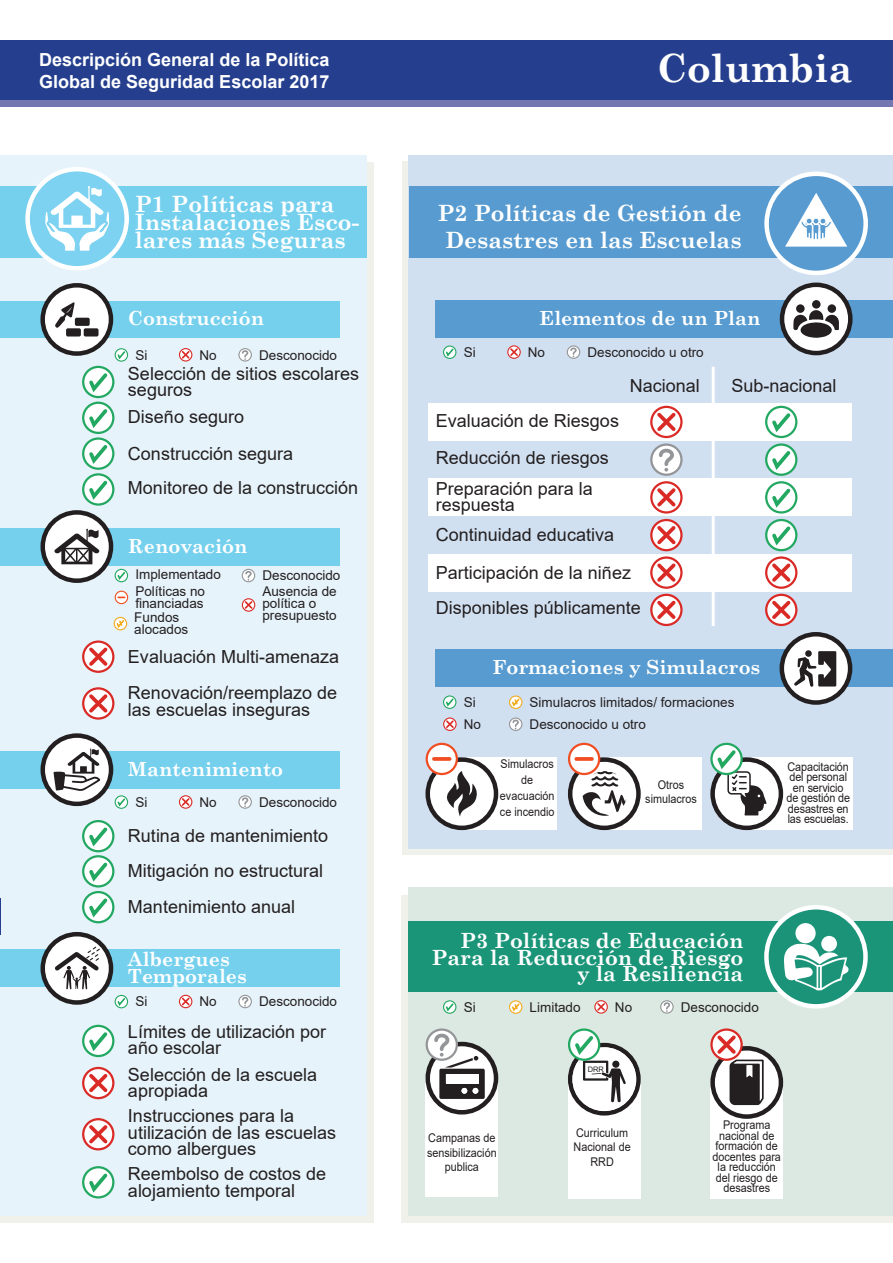
<style>
.page{position:relative;width:893px;height:1263px;background:#fff}
.page>*{position:absolute;margin:0;border:0;box-sizing:border-box;transform-origin:0 0}
.t1{font:700 39px "Century Schoolbook";color:#fff}
.t2{font:700 22.5px/18px "Century Schoolbook";color:#fff}
.t3{font:700 21px/16.5px "Century Schoolbook";color:#fff;text-align:right}
.t4{font:700 19.5px/16.5px "Century Schoolbook";color:#fff}
.t5{font:18px/16.5px "Arial";color:#231f20}
.t6{font:700 18px/21.6px "Arial";color:#fff}
.t7{font:13.5px/12px "Arial";color:#231f20}
.t8{font:12px/10.5px "Arial";color:#231f20;text-align:center;scale:.9 1}
.t9{font:7.5px "Arial";color:#231f20}
</style>
<div class="page">
<div style="left:0;top:47px;width:893px;height:59px;background:#7477b0"></div>
<svg style="left:402px;top:162px;width:491px;height:693px;background:#eceeec"></svg>
<div style="left:409px;top:155px;width:484px;height:693px;background:#d1e0f1"></div>
<div style="left:0;top:162px;width:373px;height:1060px;background:#f1f1ec"></div>
<svg style="left:402px;top:895px;width:491px;height:327px;background:#ebeee9"></svg>
<div style="left:0;top:155px;width:367px;height:1060px;background:#e6f3fa"></div>
<div style="left:0;top:186px;width:367px;height:71px;background:#75d0ee"></div>
<div style="left:409px;top:186px;width:483px;height:71px;background:#579bd0"></div>
<div style="left:409px;top:887px;width:484px;height:328px;background:#dce9e3"></div>
<hr style="left:712px;top:367px;width:3px;height:259px;background:#fff">
<div style="left:0;top:41px;width:893px;height:59px;background:#253f8e"></div>
<svg style="left:25px;top:167px;width:104px;height:104px"></svg>
<svg style="left:764px;top:172px;width:104px;height:103px"></svg>
<div style="left:409px;top:921px;width:484px;height:71px;background:#1a9578"></div>
<svg style="left:764px;top:905px;width:104px;height:103px"></svg>
<div style="left:795px;top:923px;width:21px;height:20px;background:#fff;border-radius:50%"></div>
<div style="left:821px;top:936px;width:16px;height:15px;background:#fff;border-radius:50%"></div>
<div style="left:0;top:301px;width:339px;height:37px;background:#75d0ee"></div>
<div style="left:0;top:751px;width:339px;height:37px;background:#75d0ee"></div>
<div style="left:604px;top:757px;width:97px;height:73px;background:#fff"></div>
<div style="left:747px;top:757px;width:105px;height:73px;background:#fff"></div>
<div style="left:462px;top:757px;width:94px;height:73px;background:#fff"></div>
<div style="left:568px;top:1079px;width:73px;height:120px;background:#fff"></div>
<div style="left:425px;top:1077px;width:73px;height:120px;background:#fff"></div>
<div style="left:710px;top:1079px;width:73px;height:119px;background:#fff"></div>
<svg style="left:179px;top:348px;width:13px;height:14px"></svg>
<svg style="left:238px;top:348px;width:14px;height:14px"></svg>
<svg style="left:40px;top:733px;width:88px;height:76px"></svg>
<svg style="left:179px;top:795px;width:13px;height:14px"></svg>
<svg style="left:238px;top:795px;width:14px;height:14px"></svg>
<svg style="left:179px;top:995px;width:13px;height:13px"></svg>
<svg style="left:238px;top:995px;width:14px;height:13px"></svg>
<div style="left:0;top:528px;width:339px;height:37px;background:#75d0ee"></div>
<div style="left:0;top:950px;width:339px;height:37px;background:#75d0ee"></div>
<svg style="left:40px;top:932px;width:88px;height:76px"></svg>
<div style="left:435px;top:300px;width:458px;height:38px;background:#579bd0"></div>
<svg style="left:780px;top:283px;width:72px;height:72px"></svg>
<div style="left:827px;top:304px;width:9px;height:9px;background:#231f20;border-radius:50%"></div>
<div style="left:812px;top:300px;width:9px;height:9px;background:#231f20;border-radius:50%"></div>
<div style="left:796px;top:304px;width:9px;height:9px;background:#231f20;border-radius:50%"></div>
<svg style="left:443px;top:345px;width:13px;height:14px"></svg>
<svg style="left:507px;top:345px;width:14px;height:14px"></svg>
<svg style="left:567px;top:345px;width:13px;height:14px"></svg>
<svg style="left:443px;top:695px;width:13px;height:14px"></svg>
<svg style="left:443px;top:717px;width:14px;height:14px"></svg>
<svg style="left:509px;top:717px;width:13px;height:14px"></svg>
<svg style="left:509px;top:695px;width:13px;height:14px"></svg>
<div style="left:435px;top:650px;width:458px;height:37px;background:#579bd0"></div>
<svg style="left:780px;top:632px;width:72px;height:73px"></svg>
<div style="left:428px;top:403px;width:424px;height:37px;background:#fff"></div>
<div style="left:428px;top:479px;width:424px;height:37px;background:#fff"></div>
<div style="left:428px;top:554px;width:424px;height:37px;background:#fff"></div>
<svg style="left:443px;top:1000px;width:13px;height:14px"></svg>
<svg style="left:594px;top:1000px;width:14px;height:14px"></svg>
<svg style="left:660px;top:1000px;width:14px;height:14px"></svg>
<svg style="left:509px;top:1000px;width:13px;height:14px"></svg>
<svg style="left:114px;top:617px;width:13px;height:13px"></svg>
<svg style="left:115px;top:591px;width:13px;height:13px"></svg>
<svg style="left:242px;top:598px;width:13px;height:14px"></svg>
<svg style="left:242px;top:569px;width:13px;height:13px"></svg>
<svg style="left:40px;top:283px;width:88px;height:300px"></svg>
<svg style="left:82px;top:640px;width:32px;height:33px"></svg>
<svg style="left:82px;top:687px;width:32px;height:33px"></svg>
<svg style="left:82px;top:820px;width:32px;height:103px"></svg>
<svg style="left:82px;top:1025px;width:32px;height:32px"></svg>
<svg style="left:82px;top:1067px;width:32px;height:32px"></svg>
<svg style="left:82px;top:1118px;width:32px;height:32px"></svg>
<svg style="left:82px;top:1166px;width:32px;height:32px"></svg>
<svg style="left:650px;top:406px;width:33px;height:220px"></svg>
<svg style="left:765px;top:406px;width:32px;height:220px"></svg>
<svg style="left:425px;top:743px;width:73px;height:87px"></svg>
<svg style="left:434px;top:757px;width:16px;height:4px"></svg>
<svg style="left:568px;top:743px;width:73px;height:87px"></svg>
<svg style="left:576px;top:757px;width:16px;height:4px"></svg>
<svg style="left:710px;top:743px;width:73px;height:87px"></svg>
<svg style="left:425px;top:1028px;width:73px;height:86px"></svg>
<svg style="left:710px;top:1028px;width:73px;height:91px"></svg>
<svg style="left:568px;top:1028px;width:73px;height:87px"></svg>
<p class="t6" style="left:39px;top:49px;width:292px">Descripción General de la Política<br>Global de Seguridad Escolar 2017</p>
<h1 class="t1" style="left:657px;top:37px;width:197px">Columbia</h1>
<p class="t2" style="left:135px;top:194px;width:226px">P1 Políticas para<br>Instalaciones Esco&shy;lares más Seguras</p>
<p class="t2" style="left:437px;top:198px;width:306px;line-height:27px;text-align:center">P2 Políticas de Gestión de<br>Desastres en las Escuelas</p>
<p class="t4" style="left:128px;top:309px;width:138px">Construcción</p>
<p class="t7" style="left:135px;top:349px;width:14px">Si</p>
<p class="t7" style="left:200px;top:349px;width:19px">No</p>
<p class="t7" style="left:259px;top:349px;width:80px">Desconocido</p>
<p class="t5" style="left:128px;top:365px;width:233px">Selección de sitios escolares seguros</p>
<p class="t5" style="left:128px;top:398px;width:167px;line-height:36.6px">Diseño seguro<br>Construcción segura</p>
<p class="t5" style="left:128px;top:479px;width:232px">Monitoreo de la construcción</p>
<p class="t4" style="left:128px;top:536px;width:121px">Renovación</p>
<p class="t7" style="left:135px;top:568px;width:87px">Implementado</p>
<p class="t7" style="left:134px;top:611px;width:56px">Fundos alocados</p>
<p class="t7" style="left:262px;top:569px;width:80px">Desconocido</p>
<p class="t7" style="left:135px;top:585px;width:71px">Políticas no financiadas</p>
<p class="t7" style="left:262px;top:585px;width:76px">Ausencia de política o presupuesto</p>
<p class="t5" style="left:128px;top:638px;width:213px;line-height:36.3px">Evaluación Multi-amenaza<br>Renovación/reemplazo de</p>
<p class="t5" style="left:128px;top:701px;width:184px">las escuelas inseguras</p>
<p class="t4" style="left:128px;top:760px;width:157px">Mantenimiento</p>
<p class="t7" style="left:135px;top:796px;width:14px">Si</p>
<p class="t7" style="left:200px;top:796px;width:19px">No</p>
<p class="t7" style="left:259px;top:796px;width:80px">Desconocido</p>
<p class="t5" style="left:128px;top:817px;width:202px;line-height:36px">Rutina de mantenimiento<br>Mitigación no estructural<br>Mantenimiento anual</p>
<p class="t4" style="left:128px;top:950px;width:120px">Albergues<br>Temporales</p>
<p class="t7" style="left:135px;top:995px;width:14px">Si</p>
<p class="t7" style="left:200px;top:995px;width:19px">No</p>
<p class="t7" style="left:259px;top:995px;width:80px">Desconocido</p>
<p class="t5" style="left:128px;top:1023px;width:200px">Límites de utilización por año escolar</p>
<p class="t5" style="left:128px;top:1066px;width:191px">Selección de la escuela apropiada</p>
<p class="t5" style="left:128px;top:1107px;width:210px">Instrucciones para la utilización de las escuelas como albergues</p>
<p class="t5" style="left:128px;top:1165px;width:200px">Reembolso de costos de alojamiento temporal</p>
<p class="t4" style="left:540px;top:309px;width:222px">Elementos de un Plan</p>
<p class="t7" style="left:464px;top:346px;width:14px">Si</p>
<p class="t7" style="left:528px;top:346px;width:19px">No</p>
<p class="t7" style="left:587px;top:346px;width:118px">Desconocido u otro</p>
<p class="t5" style="left:630px;top:377px;width:72px">Nacional</p>
<p class="t5" style="left:436px;top:402px;width:185px;line-height:37px">Evaluación de Riesgos<br>Reducción de riesgos</p>
<p class="t5" style="left:436px;top:480px;width:159px">Preparación para la respuesta</p>
<p class="t5" style="left:436px;top:515px;width:197px;line-height:38.1px">Continuidad educativa<br>Participación de la niñez</p>
<p class="t5" style="left:436px;top:600px;width:207px">Disponibles públicamente</p>
<p class="t5" style="left:731px;top:377px;width:107px">Sub-nacional</p>
<p class="t7" style="left:464px;top:691px;width:19px;line-height:22px">Si<br>No</p>
<p class="t4" style="left:492px;top:658px;width:269px">Formaciones y Simulacros</p>
<p class="t7" style="left:530px;top:696px;width:206px">Simulacros limitados/ formaciones</p>
<p class="t7" style="left:530px;top:718px;width:118px">Desconocido u otro</p>
<p class="t8" style="left:500px;top:755px;width:62px;line-height:16.2px">Simulacros de evacuación ce incendio</p>
<p class="t8" style="left:645px;top:777px;width:59px;line-height:14.4px">Otros simulacros</p>
<p class="t8" style="left:786px;top:761px;width:72px">Capacitación del personal en servicio de gestión de desastres en las escuelas.</p>
<p class="t3" style="left:432px;top:931px;width:313px">P3 Políticas de Educación<br>Para la Reducción de Riesgo y la Resiliencia</p>
<p class="t7" style="left:464px;top:1001px;width:14px">Si</p>
<p class="t7" style="left:530px;top:1001px;width:53px">Limitado</p>
<p class="t7" style="left:615px;top:1001px;width:19px">No</p>
<p class="t7" style="left:681px;top:1001px;width:80px">Desconocido</p>
<p class="t9" style="left:588px;top:1064px;width:18px">DRR</p>
<p class="t8" style="left:427px;top:1131px;width:79px;line-height:14.4px">Campanas de sensibilización publica</p>
<p class="t8" style="left:574px;top:1125px;width:65px;line-height:14.4px">Curriculum<br>Nacional de<br>RRD</p>
<p class="t8" style="left:712px;top:1120px;width:78px">Programa nacional de formación de docentes para la reducción del riesgo de desastres</p>
</div>
